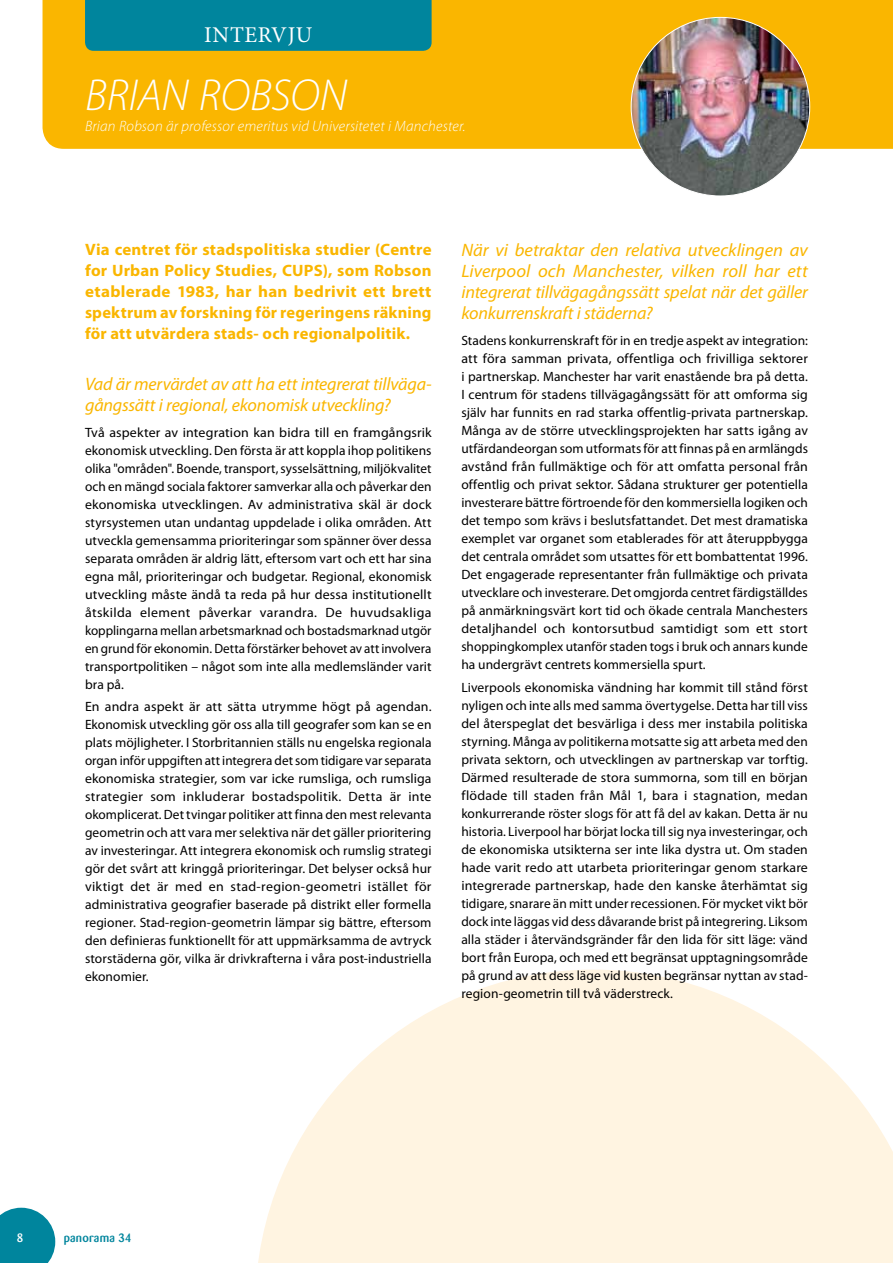
<style>
.page{position:relative;width:893px;height:1263px;background:#fff}
.page>*{position:absolute;margin:0;border:0;box-sizing:border-box;transform-origin:0 0}
.t1{font:italic 300 45px "Myriad Pro";letter-spacing:-.005em;color:#fff}
.t2{font:22.5px "Minion Pro";color:#fff}
.t3{font:italic 18px/21px "Myriad Pro";letter-spacing:-.01em;color:#fab600}
.t4{font:700 16.5px/21px "Myriad Pro";letter-spacing:.01em;color:#fab600;text-align:justify}
.t5{font:italic 300 15px "Myriad Pro";letter-spacing:.015em;color:#fff}
.t6{font:13.5px/18px "Myriad Pro";letter-spacing:.005em;color:#000;text-align:justify}
.t7{font:500 12px "Barmeno";letter-spacing:.02em;color:#00859d}
.t8{font:500 12px "Barmeno";color:#fff}
</style>
<div class="page">
<svg style="left:258px;top:969px;width:635px;height:294px;fill:#fff4e1"></svg>
<div style="left:43px;top:0;width:850px;height:149px;background:#fab600"></div>
<img style="left:631px;top:17px;width:179px;height:179px;border-radius:89px">
<svg style="left:0;top:1208px;width:55px;height:55px;background:#1b92a7"></svg>
<div style="left:85px;top:0;width:347px;height:51px;background:#00859d"></div>
<h2 class="t2" style="left:204px;top:20px;width:25px">INTER</h2>
<h2 class="t2" style="left:271px;top:20px;width:43px">VJU</h2>
<h1 class="t1" style="left:85px;top:71px;width:264px">Brian Robson</h1>
<p class="t5" style="left:85px;top:118px;width:382px">Brian Robson är professor emeritus vid Universitetet i Manchester.</p>
<p class="t4" style="left:85px;top:238px;width:348px">Via centret för stadspolitiska studier (Centre for Urban Policy Studies, CUPS), som Robson etablerade 1983, har han bedrivit ett brett spektrum av forskning för regeringens räkning för att utvärdera stads- och regionalpolitik.</p>
<h3 class="t3" style="left:85px;top:373px;width:348px">Vad är mervärdet av att ha ett integrerat tillväga&shy;gångssätt i regional, ekonomisk utveckling?</h3>
<p class="t6" style="left:85px;top:423px;width:348px">Två aspekter av integration kan bidra till en framgångsrik ekonomisk utveckling. Den första är att koppla ihop politikens olika "områden". Boende, transport, sysselsättning, miljökvalitet och en mängd sociala faktorer samverkar alla och påverkar den ekonomiska utvecklingen. Av administrativa skäl är dock styrsystemen utan undantag uppdelade i olika områden. Att utveckla gemensamma prioriteringar som spänner över dessa separata områden är aldrig lätt, eftersom vart och ett har sina egna mål, prioriteringar och budgetar. Regional, ekonomisk utveckling måste ändå ta reda på hur dessa institutionellt åtskilda element påverkar varandra. De huvudsakliga kopplingarna mellan arbetsmarknad och bostadsmarknad utgör en grund för ekonomin. Detta förstärker behovet av att involvera transportpolitiken – något som inte alla medlemsländer varit bra på.</p>
<p class="t6" style="left:85px;top:698px;width:348px">En andra aspekt är att sätta utrymme högt på agendan.<br>Ekonomisk utveckling gör oss alla till geografer som kan se en plats möjligheter. I Storbritannien ställs nu engelska regionala organ inför uppgiften att integrera det som tidigare var separata ekonomiska strategier, som var icke rumsliga, och rumsliga strategier som inkluderar bostadspolitik. Detta är inte okomplicerat. Det tvingar politiker att finna den mest relevanta geometrin och att vara mer selektiva när det gäller prioritering av investeringar. Att integrera ekonomisk och rumslig strategi gör det svårt att kringgå prioriteringar. Det belyser också hur viktigt det är med en stad-region-geometri istället för administrativa geografier baserade på distrikt eller formella regioner. Stad-region-geometrin lämpar sig bättre, eftersom den definieras funktionellt för att uppmärksamma de avtryck storstäderna gör, vilka är drivkrafterna i våra post-industriella ekonomier.</p>
<h3 class="t3" style="left:461px;top:239px;width:348px;text-align:justify">När vi betraktar den relativa utvecklingen av Liverpool och Manchester, vilken roll har ett integrerat tillvägagångssätt spelat när det gäller konkurrenskraft i städerna?</h3>
<p class="t6" style="left:461px;top:332px;width:348px">Stadens konkurrenskraft för in en tredje aspekt av integration: att föra samman privata, offentliga och frivilliga sektorer i partnerskap. Manchester har varit enastående bra på detta.<br>I centrum för stadens tillvägagångssätt för att omforma sig själv har funnits en rad starka offentlig-privata partnerskap.<br>Många av de större utvecklingsprojekten har satts igång av utfärdandeorgan som utformats för att finnas på en armlängds avstånd från fullmäktige och för att omfatta personal från offentlig och privat sektor. Sådana strukturer ger potentiella investerare bättre förtroende för den kommersiella logiken och det tempo som krävs i beslutsfattandet. Det mest dramatiska exemplet var organet som etablerades för att återuppbygga det centrala området som utsattes för ett bombattentat 1996.<br>Det engagerade representanter från fullmäktige och privata utvecklare och investerare. Det omgjorda centret färdigställdes på anmärkningsvärt kort tid och ökade centrala Manchesters detaljhandel och kontorsutbud samtidigt som ett stort shoppingkomplex utanför staden togs i bruk och annars kunde ha undergrävt centrets kommersiella spurt.</p>
<p class="t6" style="left:461px;top:678px;width:348px">Liverpools ekonomiska vändning har kommit till stånd först nyligen och inte alls med samma övertygelse. Detta har till viss del återspeglat det besvärliga i dess mer instabila politiska styrning. Många av politikerna motsatte sig att arbeta med den privata sektorn, och utvecklingen av partnerskap var torftig.<br>Därmed resulterade de stora summorna, som till en början flödade till staden från Mål 1, bara i stagnation, medan konkurrerande röster slogs för att få del av kakan. Detta är nu historia. Liverpool har börjat locka till sig nya investeringar, och de ekonomiska utsikterna ser inte lika dystra ut. Om staden hade varit redo att utarbeta prioriteringar genom starkare integrerade partnerskap, hade den kanske återhämtat sig tidigare, snarare än mitt under recessionen. För mycket vikt bör dock inte läggas vid dess dåvarande brist på integrering. Liksom alla städer i återvändsgränder får den lida för sitt läge: vänd bort från Europa, och med ett begränsat upptagningsområde på grund av att dess läge vid kusten begränsar nyttan av stad&shy;region-geometrin till två väderstreck.</p>
<p class="t8" style="left:17px;top:1231px;width:8px">8</p>
<p class="t7" style="left:64px;top:1230px;width:69px">panorama 34</p>
</div>
